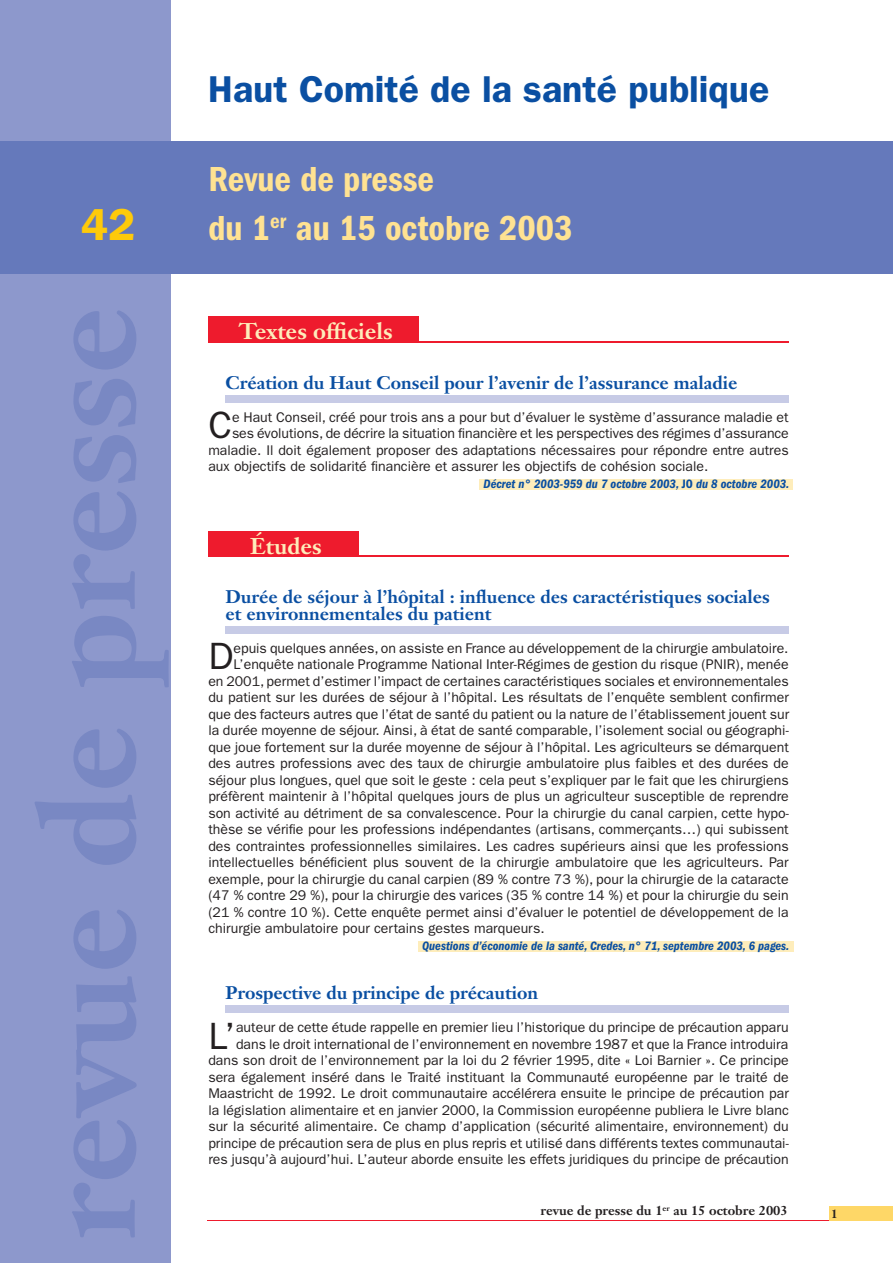
<style>
.page{position:relative;width:893px;height:1263px;background:#fff}
.page>*{position:absolute;margin:0;border:0;box-sizing:border-box;transform-origin:0 0}
.t1{font:600 45px "Franklin Gothic";color:#feca0a}
.t2{font:38.1px "Franklin Gothic";color:#231f20}
.t3{font:600 37.5px "Franklin Gothic";color:#0a4fa2}
.t4{font:600 condensed 36px/49.5px "Franklin Gothic";color:#ffe292}
.t5{font:700 22.5px "Janson Text";color:#feedbb}
.t6{font:700 18px/16.5px "Janson Text";color:#0a4fa2}
.t7{font:14.1px/16.5px "Franklin Gothic";color:#231f20;text-align:right}
.t8{font:700 13.05px "Janson Text";color:#231f20}
.t9{font:italic 600 condensed 12.6px "Franklin Gothic";color:#0a4fa2}
.t10{font:700 12px "Janson Text";color:#231f20}
.t11{font:700 7.65px "Janson Text";color:#231f20}
.s1{font-style:normal}
</style>
<div class="page">
<div style="left:0;top:0;width:170px;height:1263px;background:#8d98cc"></div>
<div style="left:0;top:141px;width:893px;height:132px;background:#6579bb"></div>
<hr style="left:208px;top:1220px;width:685px;height:1px;background:#ee1b2d">
<div style="left:829px;top:1207px;width:64px;height:14px;background:#fed767"></div>
<div style="left:208px;top:317px;width:211px;height:24px;background:#ee1b2d"></div>
<hr style="left:208px;top:341px;width:581px;height:1px;background:#ee1b2d">
<div style="left:225px;top:395px;width:564px;height:7px;background:#c7cbe6"></div>
<div style="left:479px;top:479px;width:314px;height:10px;background:#feedbb"></div>
<div style="left:208px;top:531px;width:151px;height:24px;background:#ee1b2d"></div>
<hr style="left:208px;top:555px;width:581px;height:2px;background:#ee1b2d">
<div style="left:225px;top:626px;width:564px;height:7px;background:#c7cbe6"></div>
<div style="left:418px;top:941px;width:375px;height:10px;background:#feedbb"></div>
<div style="left:225px;top:1005px;width:564px;height:8px;background:#c7cbe6"></div>
<h1 class="t1" style="left:81px;top:198px;width:56px">42</h1>
<h3 class="t3" style="left:208px;top:67px;width:562px">Haut Comité de la santé publique</h3>
<h3 class="t4" style="left:208px;top:154px;width:366px">Revue de presse<br>du 1<sup>er</sup> au 15 octobre 2003</h3>
<h3 class="t5" style="left:239px;top:317px;width:155px">Textes officiels</h3>
<p class="t6" style="left:225px;top:374px;width:514px">Création du Haut Conseil pour l’avenir de l’assurance maladie</p>
<h2 class="t2" style="left:208px;top:404px;width:25px">C</h2>
<p class="t7" style="left:232px;top:409px;width:558px">e Haut Conseil, créé pour trois ans a pour but d’évaluer le système d’assurance maladie et</p>
<p class="t7" style="left:232px;top:425px;width:558px">ses évolutions, de décrire la situation financière et les perspectives des régimes d’assurance</p>
<p class="t7" style="left:208px;top:442px;width:582px">maladie. Il doit également proposer des adaptations nécessaires pour répondre entre autres</p>
<p class="t7" style="left:208px;top:458px;width:501px">aux objectifs de solidarité financière et assurer les objectifs de cohésion sociale.</p>
<p class="t9" style="left:484px;top:477px;width:307px">Décret n° 2003-959 du 7 octobre 2003, <span class="s1">JO</span> du 8 octobre 2003.</p>
<h3 class="t5" style="left:250px;top:532px;width:73px">Études</h3>
<p class="t6" style="left:225px;top:589px;width:546px">Durée de séjour à l’hôpital : influence des caractéristiques sociales et environnementales du patient</p>
<h2 class="t2" style="left:208px;top:635px;width:27px">D</h2>
<p class="t7" style="left:234px;top:640px;width:556px">epuis quelques années, on assiste en France au développement de la chirurgie ambulatoire.</p>
<p class="t7" style="left:234px;top:656px;width:557px">L’enquête nationale Programme National Inter-Régimes de gestion du risque (PNIR), menée</p>
<p class="t7" style="left:208px;top:673px;width:582px">en 2001, permet d’estimer l’impact de certaines caractéristiques sociales et environnementales</p>
<p class="t7" style="left:208px;top:689px;width:582px">du patient sur les durées de séjour à l’hôpital. Les résultats de l’enquête semblent confirmer</p>
<p class="t7" style="left:208px;top:706px;width:582px">que des facteurs autres que l’état de santé du patient ou la nature de l’établissement jouent sur</p>
<p class="t7" style="left:208px;top:722px;width:582px">la durée moyenne de séjour. Ainsi, à état de santé comparable, l’isolement social ou géographi-</p>
<p class="t7" style="left:208px;top:739px;width:582px">que joue fortement sur la durée moyenne de séjour à l’hôpital. Les agriculteurs se démarquent</p>
<p class="t7" style="left:208px;top:755px;width:582px">des autres professions avec des taux de chirurgie ambulatoire plus faibles et des durées de</p>
<p class="t7" style="left:208px;top:772px;width:582px">séjour plus longues, quel que soit le geste : cela peut s’expliquer par le fait que les chirurgiens</p>
<p class="t7" style="left:208px;top:788px;width:582px">préfèrent maintenir à l’hôpital quelques jours de plus un agriculteur susceptible de reprendre</p>
<p class="t7" style="left:208px;top:805px;width:582px">son activité au détriment de sa convalescence. Pour la chirurgie du canal carpien, cette hypo-</p>
<p class="t7" style="left:208px;top:821px;width:582px">thèse se vérifie pour les professions indépendantes (artisans, commerçants…) qui subissent</p>
<p class="t7" style="left:208px;top:838px;width:582px">des contraintes professionnelles similaires. Les cadres supérieurs ainsi que les professions</p>
<p class="t7" style="left:208px;top:854px;width:582px">intellectuelles bénéficient plus souvent de la chirurgie ambulatoire que les agriculteurs. Par</p>
<p class="t7" style="left:208px;top:871px;width:582px">exemple, pour la chirurgie du canal carpien (89 % contre 73 %), pour la chirurgie de la cataracte</p>
<p class="t7" style="left:208px;top:887px;width:582px">(47 % contre 29 %), pour la chirurgie des varices (35 % contre 14 %) et pour la chirurgie du sein</p>
<p class="t7" style="left:208px;top:904px;width:582px">(21 % contre 10 %). Cette enquête permet ainsi d’évaluer le potentiel de développement de la</p>
<p class="t7" style="left:208px;top:920px;width:338px">chirurgie ambulatoire pour certains gestes marqueurs.</p>
<p class="t9" style="left:422px;top:939px;width:369px">Questions d’économie de la santé, Credes, n° 71, septembre 2003, 6 pages.</p>
<p class="t6" style="left:225px;top:985px;width:314px">Prospective du principe de précaution</p>
<h2 class="t2" style="left:208px;top:1014px;width:29px">L’</h2>
<p class="t7" style="left:208px;top:1019px;width:582px">auteur de cette étude rappelle en premier lieu l’historique du principe de précaution apparu dans le droit international de l’environnement en novembre 1987 et que la France introduira dans son droit de l’environnement par la loi du 2 février 1995, dite « Loi Barnier ». Ce principe sera également inséré dans le Traité instituant la Communauté européenne par le traité de Maastricht de 1992. Le droit communautaire accélérera ensuite le principe de précaution par la législation alimentaire et en janvier 2000, la Commission européenne publiera le Livre blanc sur la sécurité alimentaire. Ce champ d’application (sécurité alimentaire, environnement) du principe de précaution sera de plus en plus repris et utilisé dans différents textes communautai&shy;res jusqu’à aujourd’hui. L’auteur aborde ensuite les effets juridiques du principe de précaution</p>
<p class="t8" style="left:540px;top:1202px;width:124px">revue de presse du 1</p>
<p class="t10" style="left:831px;top:1206px;width:8px">1</p>
<p class="t11" style="left:663px;top:1203px;width:9px">er</p>
<p class="t8" style="left:673px;top:1202px;width:116px">au 15 octobre 2003</p>
</div>
